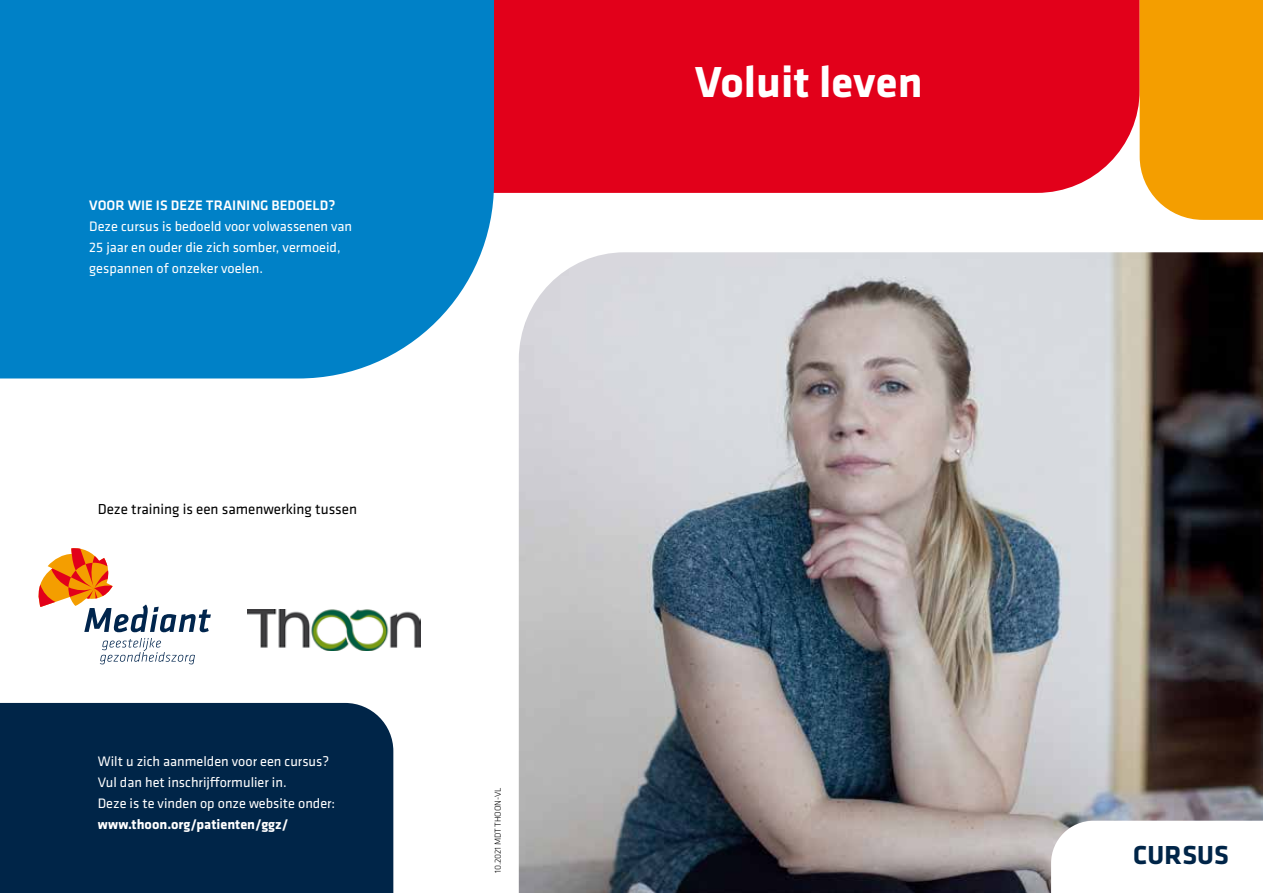
<style>
.page{position:relative;width:1263px;height:893px;background:#fff}
.page>*{position:absolute;margin:0;border:0;box-sizing:border-box;transform-origin:0 0}
.t1{font:700 45px "Klavika Basic";color:#fff}
.t2{font:700 27px "Klavika Basic";letter-spacing:.01em;color:#002548}
.t3{font:15px "Klavika Basic";color:#000}
.t4{font:14.25px/21px "Klavika Basic";color:#fff}
.t5{font:500 14.25px "Klavika Basic";color:#fff}
.t6{font:700 14.25px "Klavika Basic";color:#fff}
.t7{font:300 9px "Klavika Basic";letter-spacing:-.01em;color:#000}
</style>
<div class="page">
<div style="left:494px;top:0;width:646px;height:193px;background:#e2001a"></div>
<div style="left:1140px;top:0;width:123px;height:220px;background:#f49e00"></div>
<div style="left:0;top:0;width:494px;height:378px;background:#0081c7"></div>
<div style="left:0;top:703px;width:393px;height:190px;background:#002548"></div>
<svg style="left:100px;top:638px;width:95px;height:26px"></svg>
<svg style="left:39px;top:548px;width:172px;height:84px"></svg>
<img style="left:248px;top:609px;width:172px;height:42px">
<img style="left:519px;top:252px;width:744px;height:641px">
<svg style="left:1051px;top:821px;width:212px;height:72px"></svg>
<p class="t5" style="left:89px;top:195px;width:248px">VOOR WIE IS DEZE TRAINING BEDOELD?</p>
<p class="t4" style="left:89px;top:215px;width:264px">Deze cursus is bedoeld voor volwassenen van<br>25 jaar en ouder die zich somber, vermoeid, gespannen of onzeker voelen.</p>
<p class="t3" style="left:98px;top:499px;width:261px">Deze training is een samenwerking tussen</p>
<p class="t4" style="left:98px;top:750px;width:239px">Wilt u zich aanmelden voor een cursus?<br>Vul dan het inschrijfformulier in.<br>Deze is te vinden op onze website onder:</p>
<p class="t6" style="left:98px;top:814px;width:192px">www.thoon.org/patienten/ggz/</p>
<p class="t7" style="left:492px;top:873px;width:87px;rotate:-90deg">10.2021 MDT THOON-VL</p>
<h1 class="t1" style="left:695px;top:49px;width:229px">Voluit leven</h1>
<h2 class="t2" style="left:1133px;top:835px;width:97px">CURSUS</h2>
</div>
